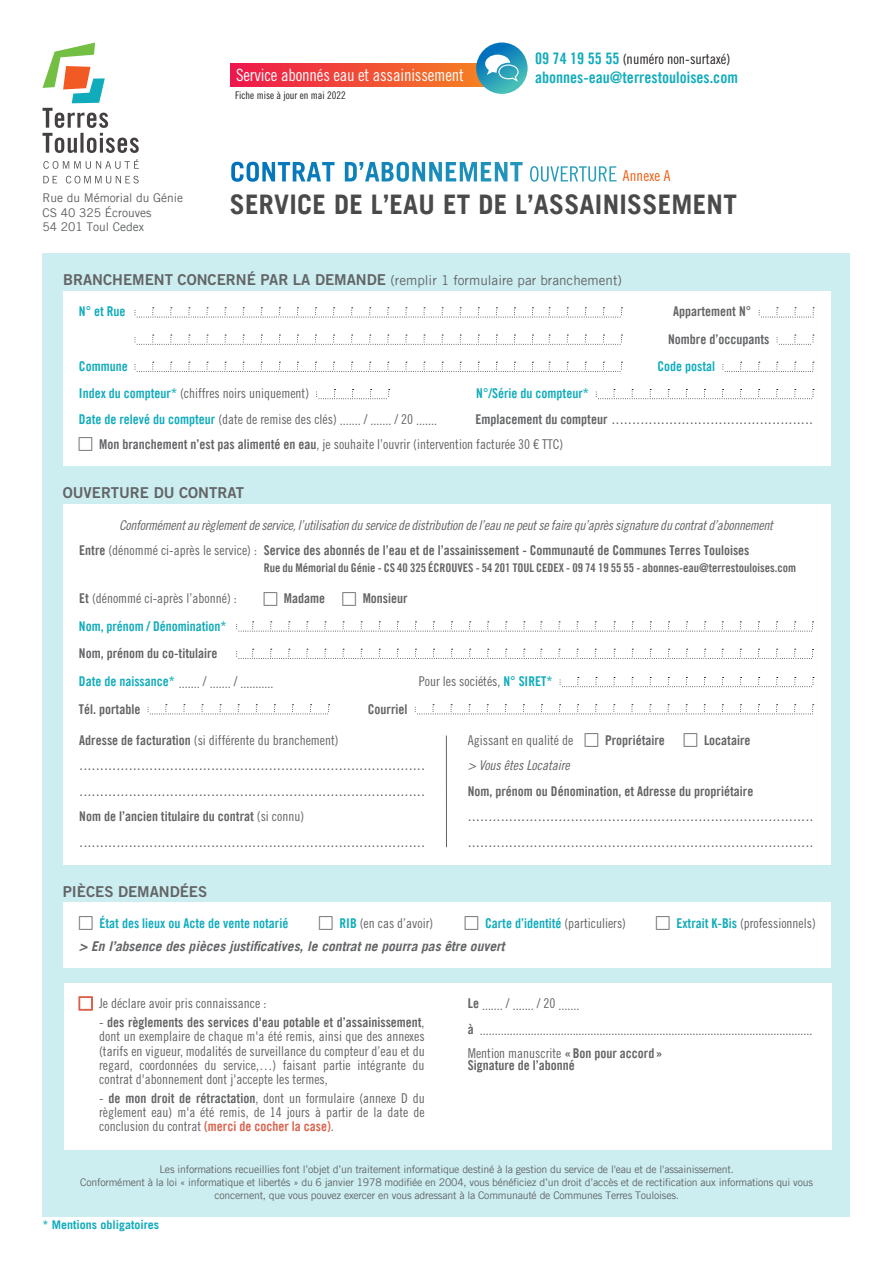
<style>
.page{position:relative;width:893px;height:1263px;background:#fff}
.page>*{position:absolute;margin:0;border:0;box-sizing:border-box;transform-origin:0 0}
.t1{font:700 27px "Trade Gothic LT Std";letter-spacing:.01em;color:#4a4a4a}
.t2{font:16.95px "Trade Gothic LT Std Cn 18";letter-spacing:-.01em;color:#fff}
.t3{font:15.9px "Trade Gothic LT Std Bd Cn 20";color:#11acbc}
.t4{font:15px "Trade Gothic LT Std Bd 2";color:#636466}
.t5{font:15px "Trade Gothic LT Std Cn 18";letter-spacing:.01em;color:#eb5c0d}
.t6{font:14.25px "Trade Gothic LT Std Cn 18";color:#231f20}
.t7{font:13.5px/14.2px "Trade Gothic LT Std Cn 18";color:#636466}
.t8{font:13.5px/25.5px "Trade Gothic LT Std";color:#636466}
.t9{font:13.5px "Trade Gothic LT Std Bd Cn 20";color:#636466}
.t10{font:13.5px "Trade Gothic LT Std Bd Cn 20";color:#11acbc}
.t11{font:13.5px "Trade Gothic LT Std Cn 18 Obl";letter-spacing:-.02em;color:#636466}
.t12{font:italic 700 13.5px "Trade Gothic LT Std";color:#636466}
.t13{font:13.5px "Trade Gothic LT Std Bd Cn 20";color:#db634c}
.t14{font:13.5px "Trade Gothic LT Std Cn 18 Obl";color:#636466}
.t15{font:12px "Trade Gothic LT Std Bd Cn 20";color:#636466}
.t16{font:12px/14.4px "Trade Gothic LT Std";color:#5b5e5f}
.t17{font:700 12px "Trade Gothic LT Std";color:#11acbc}
.t18{font:10.5px/12.6px "Trade Gothic LT Std";letter-spacing:-.02em;color:#636466;text-align:center}
.t19{font:10.5px "Trade Gothic LT Std Cn 18";color:#231f20}
.s1{font-family:"Trade Gothic LT Std Bd Cn 20";font-size:15.9px;color:#11acbc}
.s2{font-family:"Trade Gothic LT Std Bd 2";font-size:15px}
.s3{font-family:"Trade Gothic LT Std Bd Cn 20";color:#11acbc}
.s4{font-family:"Trade Gothic LT Std Bd Cn 20"}
.s5{font-family:"Trade Gothic LT Std Cn 18"}
.s6{font-family:"Trade Gothic LT Std Cn 18";color:#636466}
</style>
<div class="page">
<svg style="left:43px;top:159px;width:96px;height:10px"></svg>
<svg style="left:43px;top:176px;width:14px;height:7px"></svg>
<svg style="left:66px;top:176px;width:73px;height:7px"></svg>
<svg style="left:43px;top:43px;width:96px;height:110px"></svg>
<svg style="left:231px;top:162px;width:104px;height:20px"></svg>
<svg style="left:345px;top:162px;width:178px;height:20px"></svg>
<svg style="left:530px;top:166px;width:87px;height:16px"></svg>
<div style="left:231px;top:64px;width:274px;height:22px;background:linear-gradient(to right,#ee174b,#f6891f)"></div>
<svg style="left:476px;top:43px;width:52px;height:51px"></svg>
<svg style="left:485px;top:55px;width:34px;height:27px"></svg>
<div style="left:43px;top:254px;width:807px;height:963px;background:#cceef1"></div>
<div style="left:63px;top:291px;width:767px;height:175px;background:#fff"></div>
<div style="left:63px;top:504px;width:767px;height:360px;background:#fff"></div>
<svg style="left:135px;top:307px;width:487px;height:11px"></svg>
<svg style="left:135px;top:335px;width:487px;height:10px"></svg>
<svg style="left:135px;top:362px;width:487px;height:10px"></svg>
<svg style="left:596px;top:389px;width:218px;height:10px"></svg>
<svg style="left:316px;top:389px;width:74px;height:10px"></svg>
<svg style="left:722px;top:362px;width:92px;height:10px"></svg>
<svg style="left:759px;top:307px;width:55px;height:11px"></svg>
<svg style="left:236px;top:621px;width:577px;height:11px"></svg>
<svg style="left:236px;top:649px;width:577px;height:10px"></svg>
<div style="left:63px;top:903px;width:767px;height:65px;background:#fff"></div>
<div style="left:65px;top:983px;width:767px;height:167px;background:#fff"></div>
<svg style="left:415px;top:704px;width:399px;height:10px"></svg>
<svg style="left:560px;top:677px;width:254px;height:10px"></svg>
<svg style="left:148px;top:704px;width:182px;height:10px"></svg>
<svg style="left:777px;top:335px;width:37px;height:10px"></svg>
<hr style="left:446px;top:736px;width:1px;height:111px;background:#636466">
<p class="t16" style="left:43px;top:192px;width:142px">Rue du Mémorial du Génie<br>CS 40 325 Écrouves<br>54 201 Toul Cedex</p>
<p class="t2" style="left:236px;top:69px;width:229px">Service abonnés eau et assainissement</p>
<p class="t19" style="left:235px;top:91px;width:112px">Fiche mise à jour en mai 2022</p>
<p class="t6" style="left:535px;top:54px;width:197px"><span class="s1">09 74 19 55 55</span> (numéro non-surtaxé)</p>
<p class="t3" style="left:535px;top:72px;width:204px">abonnes-eau@terrestouloises.com</p>
<p class="t5" style="left:623px;top:171px;width:49px">Annexe A</p>
<h1 class="t1" style="left:230px;top:194px;width:508px">SERVICE DE L’EAU ET DE L’ASSAINISSEMENT</h1>
<p class="t8" style="left:63px;top:269px;width:561px"><span class="s2">BRANCHEMENT CONCERNÉ PAR LA DEMANDE</span> (remplir 1 formulaire par branchement)</p>
<p class="t10" style="left:79px;top:306px;width:48px">N° et Rue</p>
<p class="t9" style="left:673px;top:306px;width:80px">Appartement N°</p>
<p class="t9" style="left:668px;top:334px;width:103px">Nombre d’occupants</p>
<p class="t10" style="left:79px;top:362px;width:50px">Commune</p>
<p class="t10" style="left:657px;top:361px;width:59px">Code postal</p>
<p class="t7" style="left:79px;top:387px;width:232px"><span class="s3">Index du compteur*</span> (chiffres noirs uniquement)</p>
<p class="t10" style="left:476px;top:388px;width:114px">N°/Série du compteur*</p>
<p class="t7" style="left:79px;top:414px;width:360px"><span class="s3">Date de relevé du compteur</span> (date de remise des clés) ....... / ....... / 20 .......</p>
<p class="t8" style="left:476px;top:408px;width:339px"><span class="s4">Emplacement du compteur</span> .................................................</p>
<p class="t7" style="left:99px;top:439px;width:466px"><span class="s4">Mon branchement n’est pas alimenté en eau</span>, je souhaite l’ouvrir (intervention facturée 30 € TTC)</p>
<p class="t4" style="left:63px;top:487px;width:183px">OUVERTURE DU CONTRAT</p>
<p class="t11" style="left:119px;top:520px;width:655px">Conformément au règlement de service, l’utilisation du service de distribution de l’eau ne peut se faire qu’après signature du contrat d’abonnement</p>
<p class="t9" style="left:79px;top:545px;width:672px">Entre <span class="s5">(dénommé ci-après le service) :</span> Service des abonnés de l’eau et de l’assainissement - Communauté de Communes Terres Touloises</p>
<p class="t15" style="left:264px;top:563px;width:534px">Rue du Mémorial du Génie - CS 40 325 ÉCROUVES - 54 201 TOUL CEDEX - 09 74 19 55 55 - abonnes-eau@terrestouloises.com</p>
<p class="t7" style="left:79px;top:593px;width:159px"><span class="s4">Et</span> (dénommé ci-après l’abonné) :</p>
<p class="t9" style="left:284px;top:593px;width:43px">Madame</p>
<p class="t9" style="left:363px;top:593px;width:46px">Monsieur</p>
<p class="t10" style="left:79px;top:621px;width:149px">Nom, prénom / Dénomination*</p>
<p class="t9" style="left:79px;top:648px;width:140px">Nom, prénom du co-titulaire</p>
<p class="t7" style="left:79px;top:677px;width:196px"><span class="s3">Date de naissance*</span> ....... / ....... / ...........</p>
<p class="t9" style="left:79px;top:704px;width:63px">Tél. portable</p>
<p class="t9" style="left:368px;top:704px;width:41px">Courriel</p>
<p class="t7" style="left:419px;top:676px;width:135px">Pour les sociétés, <span class="s3">N° SIRET*</span></p>
<p class="t7" style="left:79px;top:735px;width:261px"><span class="s4">Adresse de facturation</span> (si différente du branchement)</p>
<p class="t8" style="left:79px;top:755px;width:347px">.................................................................................... ....................................................................................</p>
<p class="t9" style="left:79px;top:812px;width:226px">Nom de l’ancien titulaire du contrat <span class="s5">(si connu)</span></p>
<p class="t8" style="left:79px;top:831px;width:347px">....................................................................................</p>
<p class="t7" style="left:468px;top:735px;width:107px">Agissant en qualité de</p>
<p class="t9" style="left:605px;top:735px;width:61px">Propriétaire</p>
<p class="t9" style="left:704px;top:735px;width:48px">Locataire</p>
<p class="t14" style="left:468px;top:761px;width:104px">&gt; Vous êtes Locataire</p>
<p class="t9" style="left:468px;top:786px;width:287px">Nom, prénom ou Dénomination, et Adresse du propriétaire</p>
<p class="t8" style="left:468px;top:806px;width:347px">.................................................................................... ....................................................................................</p>
<p class="t4" style="left:63px;top:886px;width:146px">PIÈCES DEMANDÉES</p>
<p class="t10" style="left:100px;top:918px;width:190px">État des lieux ou Acte de vente notarié</p>
<p class="t7" style="left:340px;top:917px;width:95px"><span class="s3">RIB</span> (en cas d’avoir)</p>
<p class="t10" style="left:485px;top:918px;width:142px">Carte d’identité <span class="s6">(particuliers)</span></p>
<p class="t7" style="left:676px;top:917px;width:141px"><span class="s3">Extrait K-Bis</span> (professionnels)</p>
<p class="t12" style="left:79px;top:941px;width:427px">&gt; En l’absence des pièces justificatives, le contrat ne pourra pas être ouvert</p>
<p class="t7" style="left:468px;top:994px;width:346px;line-height:25.5px"><span class="s4">Le</span> ....... / ....... / 20 .......<br><span class="s4">à</span> ...............................................................................................................</p>
<p class="t7" style="left:468px;top:1048px;width:196px">Mention manuscrite <span class="s4">« Bon pour accord »</span></p>
<p class="t9" style="left:468px;top:1060px;width:109px">Signature de l’abonné</p>
<p class="t7" style="left:99px;top:998px;width:169px">Je déclare avoir pris connaissance :</p>
<p class="t9" style="left:99px;top:1017px;width:327px"><span class="s5">-</span> des règlements des services d'eau potable et d’assainissement<span class="s5">,</span></p>
<p class="t7" style="left:99px;top:1031px;width:327px;text-align:justify">dont un exemplaire de chaque m'a été remis, ainsi que des annexes (tarifs en vigueur, modalités de surveillance du compteur d’eau et du regard, coordonnées du service,…) faisant partie intégrante du contrat d'abonnement dont j'accepte les termes,</p>
<p class="t7" style="left:99px;top:1092px;width:327px">- <span class="s4">de mon droit de rétractation</span>, dont un formulaire (annexe D du règlement eau) m'a été remis, de 14 jours à partir de la date de</p>
<p class="t13" style="left:99px;top:1121px;width:236px"><span class="s6">conclusion du contrat</span> (merci de cocher la case)<span class="s6">.</span></p>
<p class="t18" style="left:80px;top:1165px;width:734px">Les informations recueillies font l’objet d’un traitement informatique destiné à la gestion du service de l'eau et de l'assainissement.<br>Conformément à la loi « informatique et libertés » du 6 janvier 1978 modifiée en 2004, vous bénéficiez d’un droit d’accès et de rectification aux informations qui vous concernent, que vous pouvez exercer en vous adressant à la Communauté de Communes Terres Touloises.</p>
<p class="t17" style="left:42px;top:1220px;width:118px">* Mentions obligatoires</p>
</div>
